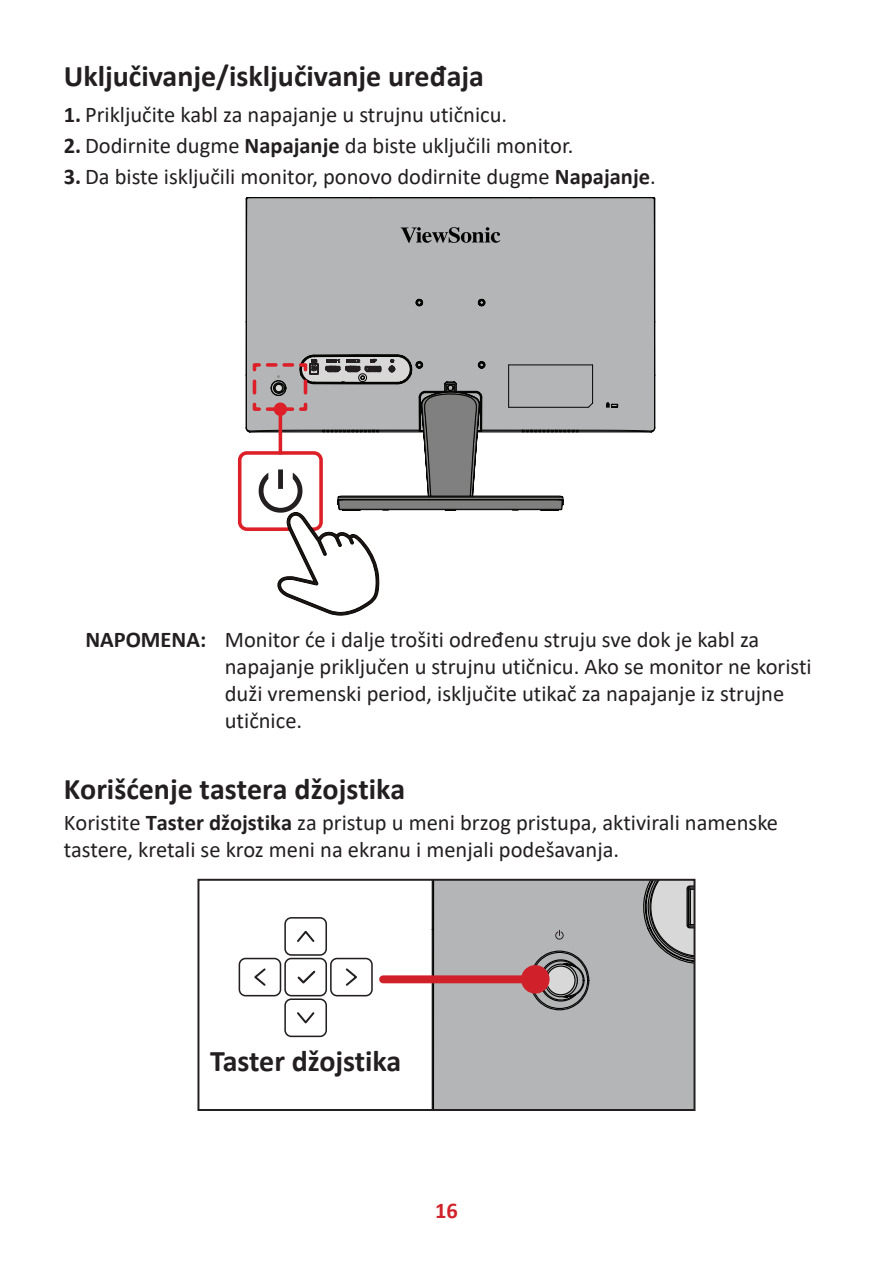
<style>
.page{position:relative;width:893px;height:1263px;background:#fff}
.page>*{position:absolute;margin:0;border:0;box-sizing:border-box;transform-origin:0 0}
.t1{font:700 30px "Calibri";color:#231f20}
.t2{font:22.5px/27px "Calibri";color:#231f20}
.t3{font:700 22.5px "Calibri";color:#d1232a}
.s1{font-weight:700}
</style>
<div class="page">
<div style="left:246px;top:197px;width:409px;height:236px;background:#b4b5b6"></div>
<svg style="left:401px;top:227px;width:99px;height:16px"></svg>
<div style="left:238px;top:451px;width:85px;height:80px;border:4px solid #dd1f28;border-radius:7px"></div>
<svg style="left:246px;top:355px;width:406px;height:260px"></svg>
<hr style="left:892px;top:1017px;width:1px;height:93px;background:#050504">
<svg style="left:432px;top:882px;width:12px;height:226px"></svg>
<div style="left:444px;top:882px;width:85px;height:226px;background:#b4b5b6"></div>
<svg style="left:529px;top:882px;width:163px;height:226px"></svg>
<div style="left:197px;top:879px;width:498px;height:232px;border:2px solid #231f20"></div>
<div style="left:383px;top:975px;width:152px;height:8px;background:#d02029"></div>
<div style="left:521px;top:965px;width:29px;height:28px;background:#d02029;border-radius:50%"></div>
<div style="left:284px;top:998px;width:43px;height:39px;border:2px solid #231f20;border-radius:6px"></div>
<svg style="left:297px;top:1012px;width:18px;height:12px"></svg>
<div style="left:284px;top:917px;width:43px;height:39px;border:2px solid #231f20;border-radius:6px"></div>
<svg style="left:297px;top:930px;width:18px;height:12px"></svg>
<div style="left:330px;top:958px;width:43px;height:38px;border:2px solid #231f20;border-radius:6px"></div>
<svg style="left:345px;top:968px;width:12px;height:18px"></svg>
<div style="left:239px;top:958px;width:42px;height:38px;border:2px solid #231f20;border-radius:6px"></div>
<svg style="left:254px;top:968px;width:12px;height:18px"></svg>
<div style="left:284px;top:958px;width:43px;height:38px;border:2px solid #231f20;border-radius:6px"></div>
<svg style="left:297px;top:970px;width:19px;height:14px"></svg>
<h1 class="t1" style="left:64px;top:55px;width:422px">Uključivanje/isključivanje uređaja</h1>
<p class="t2" style="left:64px;top:100px;width:445px"><span class="s1">1.</span> Priključite kabl za napajanje u strujnu utičnicu.</p>
<p class="t2" style="left:64px;top:131px;width:511px"><span class="s1">2.</span> Dodirnite dugme <span class="s1">Napajanje</span> da biste uključili monitor.</p>
<p class="t2" style="left:64px;top:162px;width:593px"><span class="s1">3.</span> Da biste isključili monitor, ponovo dodirnite dugme <span class="s1">Napajanje</span>.</p>
<p class="t2" style="left:225px;top:625px;width:588px;text-indent:-139px"><span class="s1">NAPOMENA:</span> Monitor će i dalje trošiti određenu struju sve dok je kabl za napajanje priključen u strujnu utičnicu. Ako se monitor ne koristi duži vremenski period, isključite utikač za napajanje iz strujne utičnice.</p>
<h1 class="t1" style="left:64px;top:768px;width:343px">Korišćenje tastera džojstika</h1>
<p class="t2" style="left:64px;top:809px;width:716px">Koristite <span class="s1">Taster džojstika</span> za pristup u meni brzog pristupa, aktivirali namenske tastere, kretali se kroz meni na ekranu i menjali podešavanja.</p>
<h1 class="t1" style="left:210px;top:1040px;width:193px">Taster džojstika</h1>
<p class="t3" style="left:435px;top:1194px;width:24px">16</p>
</div>
